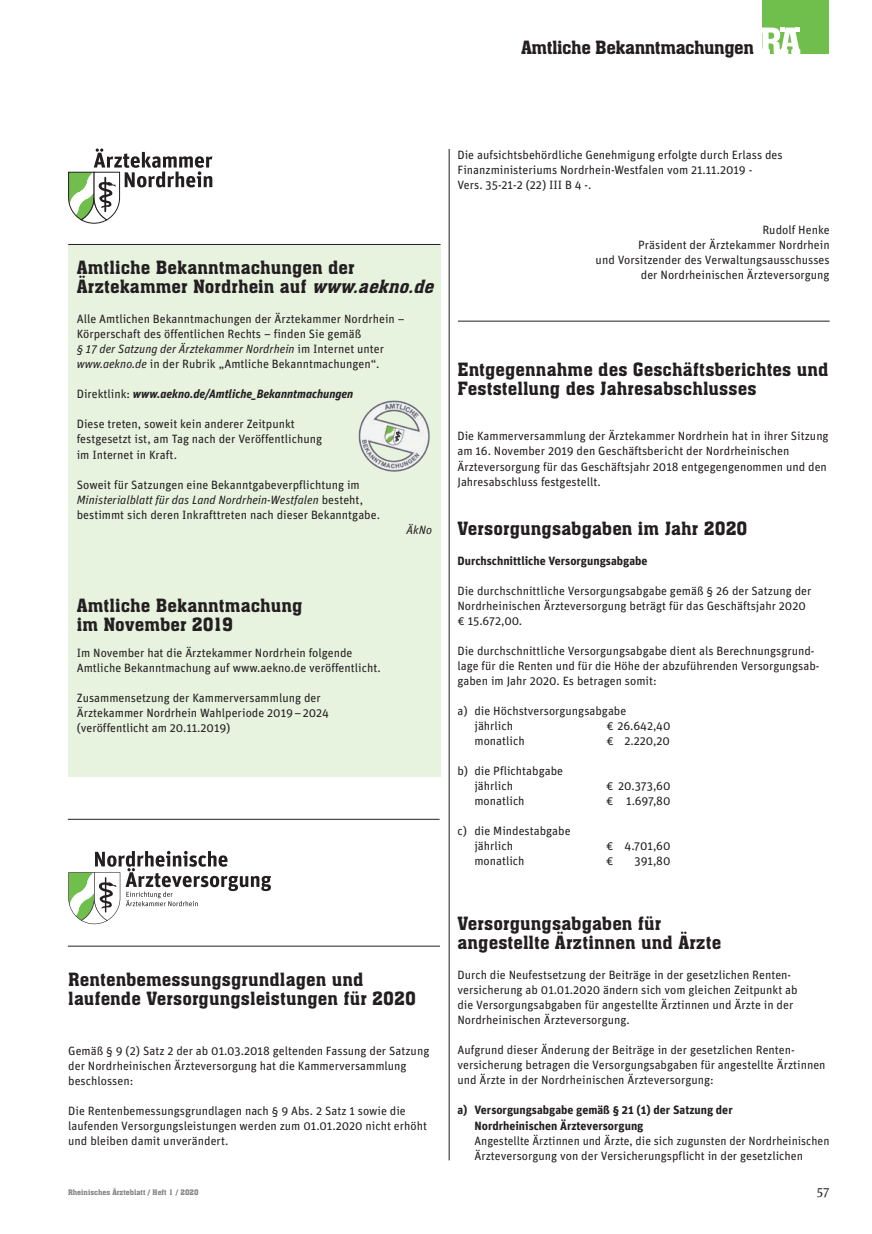
<style>
.page{position:relative;width:872px;height:1234px;background:#fff}
.page>*{position:absolute;margin:0;border:0;box-sizing:border-box;transform-origin:0 0}
.t1{font:18px/19.5px "Aachen BT";letter-spacing:.005em;color:#231f20}
.t2{font:18px "Aachen BT";letter-spacing:-.025em;color:#231f20}
.t3{font:13.5px "Meta Serif OT";color:#231f20}
.t4{font:12px/15px "Unit";color:#231f20}
.t5{font:700 12px/15px "Unit";color:#231f20}
.t6{font:italic 700 12px "Unit";color:#231f20}
.t7{font:italic 12px "Unit";color:#231f20}
.t8{font:7.5px "Aachen BT";color:#808285}
.t9{font:700 7.2px "Unit";letter-spacing:.03em;color:#231f20}
.s1{font-style:italic}
.s2{font-weight:400;font-style:normal}
</style>
<div class="page">
<div style="left:762px;top:0;width:67px;height:54px;background:#70bf4c"></div>
<svg style="left:762px;top:28px;width:38px;height:26px"></svg>
<svg style="left:68px;top:850px;width:203px;height:73px"></svg>
<hr style="left:68px;top:945px;width:372px;height:1px;background:#231f20">
<hr style="left:449px;top:149px;width:1px;height:1011px;background:#231f20">
<hr style="left:68px;top:818px;width:371px;height:1px;background:#231f20">
<div style="left:68px;top:244px;width:372px;height:533px;background:#e7f2df"></div>
<svg style="left:68px;top:148px;width:144px;height:76px"></svg>
<hr style="left:104px;top:177px;width:2px;height:34px;background:#231f20">
<hr style="left:68px;top:244px;width:372px;height:1px;background:#231f20">
<img style="left:358px;top:400px;width:72px;height:72px">
<hr style="left:458px;top:321px;width:371px;height:1px;background:#231f20">
<h1 class="t2" style="left:521px;top:36px;width:234px">Amtliche Bekanntmachungen</h1>
<h1 class="t1" style="left:77px;top:257px;width:363px">Amtliche Bekanntmachungen der<br>Ärztekammer Nordrhein auf <span class="s1">www.aekno.de</span></h1>
<p class="t4" style="left:77px;top:311px;width:329px">Alle Amtlichen Bekanntmachungen der Ärztekammer Nordrhein – Körperschaft des öffentlichen Rechts – finden Sie gemäß<br><span class="s1">§ 17 der Satzung der Ärztekammer Nordrhein</span> im Internet unter <span class="s1">www.aekno.de</span> in der Rubrik „Amtliche Bekanntmachungen“.</p>
<p class="t6" style="left:77px;top:387px;width:278px"><span class="s2">Direktlink:</span> www.aekno.de/Amtliche_Bekanntmachungen</p>
<p class="t4" style="left:77px;top:416px;width:247px">Diese treten, soweit kein anderer Zeitpunkt festgesetzt ist, am Tag nach der Veröffentlichung im Internet in Kraft.</p>
<p class="t4" style="left:77px;top:476px;width:305px">Soweit für Satzungen eine Bekanntgabeverpflichtung im<br><span class="s1">Ministerialblatt für das Land Nordrhein-Westfalen</span> besteht, bestimmt sich deren Inkrafttreten nach dieser Bekanntgabe.</p>
<p class="t7" style="left:406px;top:522px;width:27px">ÄkNo</p>
<p class="t9" style="left:127px;top:346px;width:64px">öffentlichen Rechts</p>
<h1 class="t1" style="left:77px;top:595px;width:227px">Amtliche Bekanntmachung im November 2019</h1>
<p class="t4" style="left:77px;top:644px;width:305px">Im November hat die Ärztekammer Nordrhein folgende<br>Amtliche Bekanntmachung auf www.aekno.de veröffentlicht.</p>
<p class="t4" style="left:77px;top:689px;width:254px">Zusammensetzung der Kammerversammlung der<br>Ärztekammer Nordrhein Wahlperiode 2019–2024 (veröffentlicht am 20.11.2019)</p>
<h1 class="t1" style="left:68px;top:968px;width:349px">Rentenbemessungsgrundlagen und laufende Versorgungsleistungen für 2020</h1>
<p class="t4" style="left:68px;top:1042px;width:362px">Gemäß § 9 (2) Satz 2 der ab 01.03.2018 geltenden Fassung der Satzung der Nordrheinischen Ärzteversorgung hat die Kammerversammlung beschlossen:</p>
<p class="t4" style="left:68px;top:1102px;width:360px">Die Rentenbemessungsgrundlagen nach § 9 Abs. 2 Satz 1 sowie die laufenden Versorgungsleistungen werden zum 01.01.2020 nicht erhöht und bleiben damit unverändert.</p>
<p class="t4" style="left:457px;top:147px;width:327px">Die aufsichtsbehördliche Genehmigung erfolgte durch Erlass des<br>Finanzministeriums Nordrhein-Westfalen vom 21.11.2019 -<br>Vers. 35-21-2 (22) III B 4 -.</p>
<p class="t4" style="left:595px;top:222px;width:235px;text-align:right">Rudolf Henke<br>Präsident der Ärztekammer Nordrhein<br>und Vorsitzender des Verwaltungsausschusses der Nordrheinischen Ärzteversorgung</p>
<h1 class="t1" style="left:457px;top:359px;width:372px">Entgegennahme des Geschäftsberichtes und<br>Feststellung des Jahresabschlusses</h1>
<p class="t4" style="left:457px;top:428px;width:373px">Die Kammerversammlung der Ärztekammer Nordrhein hat in ihrer Sitzung am 16. November 2019 den Geschäftsbericht der Nordrheinischen Ärzteversorgung für das Geschäftsjahr 2018 entgegengenommen und den Jahresabschluss festgestellt.</p>
<h1 class="t1" style="left:457px;top:518px;width:291px">Versorgungsabgaben im Jahr 2020</h1>
<p class="t5" style="left:457px;top:553px;width:191px">Durchschnittliche Versorgungsabgabe</p>
<p class="t4" style="left:457px;top:583px;width:355px">Die durchschnittliche Versorgungsabgabe gemäß § 26 der Satzung der<br>Nordrheinischen Ärzteversorgung beträgt für das Geschäftsjahr 2020 € 15.672,00.</p>
<p class="t4" style="left:457px;top:643px;width:363px">Die durchschnittliche Versorgungsabgabe dient als Berechnungsgrund&shy;lage für die Renten und für die Höhe der abzuführenden Versorgungsab&shy;gaben im Jahr 2020. Es betragen somit:</p>
<p class="t4" style="left:474px;top:703px;width:153px;text-indent:-17px">a) die Höchstversorgungsabgabe jährlich</p>
<p class="t4" style="left:606px;top:718px;width:66px">€ 26.642,40</p>
<p class="t4" style="left:474px;top:733px;width:52px">monatlich</p>
<p class="t4" style="left:606px;top:733px;width:65px">€ 2.220,20</p>
<p class="t4" style="left:474px;top:763px;width:90px;text-indent:-17px">b) die Pflichtabgabe jährlich</p>
<p class="t4" style="left:606px;top:778px;width:66px">€ 20.373,60</p>
<p class="t4" style="left:474px;top:793px;width:52px">monatlich</p>
<p class="t4" style="left:606px;top:793px;width:66px">€ 1.697,80</p>
<p class="t4" style="left:474px;top:823px;width:98px;text-indent:-17px">c) die Mindestabgabe jährlich</p>
<p class="t4" style="left:606px;top:838px;width:66px">€ 4.701,60</p>
<p class="t4" style="left:474px;top:853px;width:52px">monatlich</p>
<p class="t4" style="left:606px;top:853px;width:9px">€</p>
<p class="t4" style="left:634px;top:853px;width:37px">391,80</p>
<h1 class="t1" style="left:457px;top:913px;width:265px">Versorgungsabgaben für angestellte Ärztinnen und Ärzte</h1>
<p class="t4" style="left:457px;top:967px;width:342px">Durch die Neufestsetzung der Beiträge in der gesetzlichen Renten&shy;versicherung ab 01.01.2020 ändern sich vom gleichen Zeitpunkt ab die Versorgungsabgaben für angestellte Ärztinnen und Ärzte in der Nordrheinischen Ärzteversorgung.</p>
<p class="t4" style="left:457px;top:1042px;width:369px">Aufgrund dieser Änderung der Beiträge in der gesetzlichen Renten&shy;versicherung betragen die Versorgungsabgaben für angestellte Ärztinnen und Ärzte in der Nordrheinischen Ärzteversorgung:</p>
<p class="t5" style="left:474px;top:1102px;width:260px;text-indent:-17px">a) Versorgungsabgabe gemäß § 21 (1) der Satzung der<br>Nordrheinischen Ärzteversorgung</p>
<p class="t4" style="left:474px;top:1132px;width:356px">Angestellte Ärztinnen und Ärzte, die sich zugunsten der Nordrheinischen<br>Ärzteversorgung von der Versicherungspflicht in der gesetzlichen</p>
<p class="t8" style="left:68px;top:1187px;width:132px">Rheinisches Ärzteblatt / Heft 1 / 2020</p>
<p class="t3" style="left:817px;top:1181px;width:14px">57</p>
</div>
